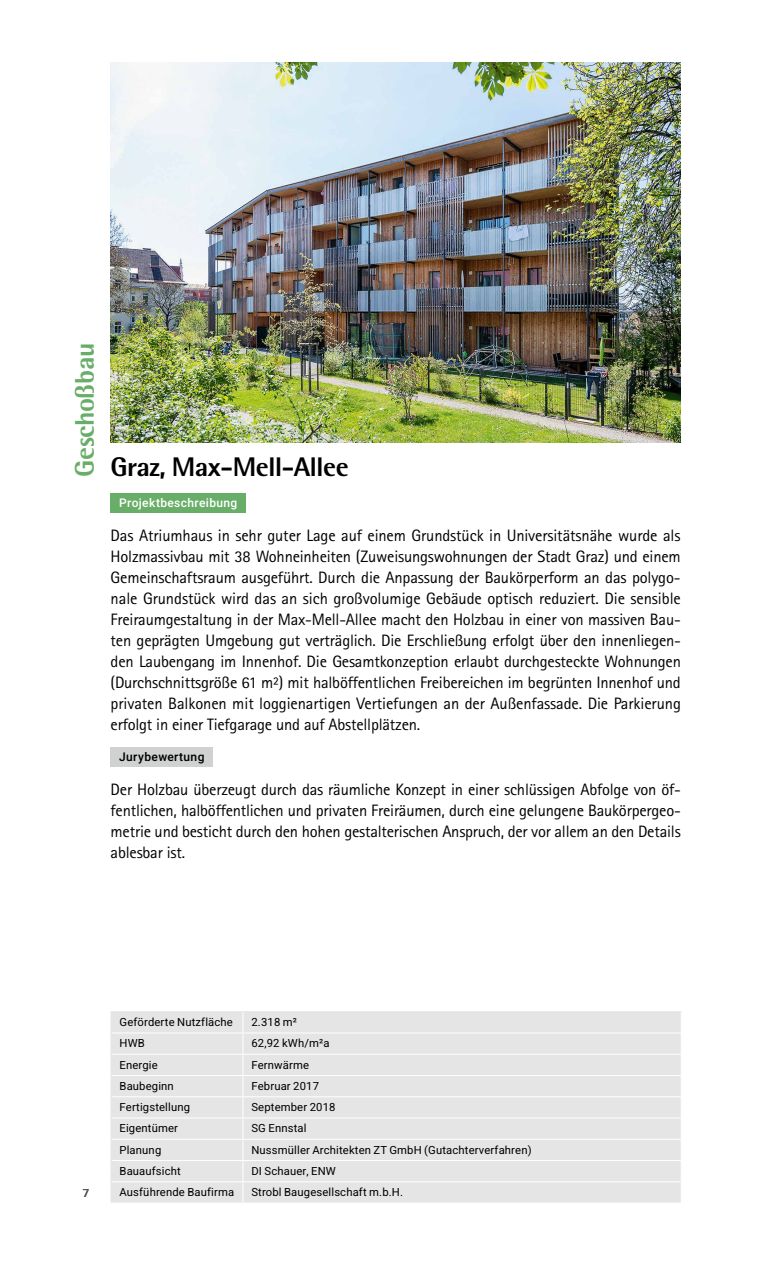
<style>
.page{position:relative;width:766px;height:1263px;background:#fff}
.page>*{position:absolute;margin:0;border:0;box-sizing:border-box;transform-origin:0 0}
.t1{font:800 27px "Rotis Semi Sans";letter-spacing:-.015em;color:#000}
.t2{font:800 27px "Rotis Semi Sans";letter-spacing:-.015em;color:#68ae68}
.t3{font:16.5px/21px "Rotis Sans Serif";letter-spacing:-.015em;color:#000;text-align:justify}
.t4{font:500 12px "Heebo";letter-spacing:.03em;color:#fff}
.t5{font:500 12px "Heebo";letter-spacing:.03em;color:#000}
.t6{font:11.25px "Heebo";letter-spacing:.015em;color:#000}
.t7{font:500 11.25px "Heebo";color:#565655}
</style>
<div class="page">
<img style="left:111px;top:62px;width:569px;height:380px">
<div style="left:111px;top:493px;width:135px;height:20px;background:#68ae68"></div>
<div style="left:111px;top:747px;width:102px;height:20px;background:#d0d1d1"></div>
<div style="left:112px;top:1012px;width:568px;height:191px;background:#e5e5e5"></div>
<hr style="left:111px;top:1032px;width:132px;height:1px;background:#fff">
<hr style="left:243px;top:1032px;width:438px;height:1px;background:#fff">
<hr style="left:111px;top:1054px;width:132px;height:1px;background:#fff">
<hr style="left:243px;top:1054px;width:438px;height:1px;background:#fff">
<hr style="left:111px;top:1075px;width:132px;height:1px;background:#fff">
<hr style="left:243px;top:1075px;width:438px;height:1px;background:#fff">
<hr style="left:111px;top:1096px;width:132px;height:1px;background:#fff">
<hr style="left:243px;top:1096px;width:438px;height:1px;background:#fff">
<hr style="left:111px;top:1118px;width:132px;height:1px;background:#fff">
<hr style="left:243px;top:1118px;width:438px;height:1px;background:#fff">
<hr style="left:111px;top:1139px;width:132px;height:1px;background:#fff">
<hr style="left:243px;top:1139px;width:438px;height:1px;background:#fff">
<hr style="left:111px;top:1160px;width:132px;height:1px;background:#fff">
<hr style="left:243px;top:1160px;width:438px;height:1px;background:#fff">
<hr style="left:111px;top:1181px;width:132px;height:1px;background:#fff">
<hr style="left:243px;top:1181px;width:438px;height:1px;background:#fff">
<svg style="left:242px;top:1012px;width:1px;height:191px"></svg>
<hr style="left:111px;top:1011px;width:132px;height:1px;background:#e5e5e5">
<hr style="left:243px;top:1011px;width:438px;height:1px;background:#e5e5e5">
<svg style="left:111px;top:1012px;width:1px;height:191px"></svg>
<svg style="left:680px;top:1012px;width:1px;height:191px"></svg>
<h1 class="t2" style="left:67px;top:477px;width:136px;rotate:-90deg">Geschoßbau</h1>
<h1 class="t1" style="left:111px;top:450px;width:239px">Graz, Max-Mell-Allee</h1>
<p class="t4" style="left:119px;top:495px;width:120px">Projektbeschreibung</p>
<p class="t3" style="left:111px;top:525px;width:571px">Das Atriumhaus in sehr guter Lage auf einem Grundstück in Universitätsnähe wurde als Holzmassivbau mit 38 Wohneinheiten (Zuweisungswohnungen der Stadt Graz) und einem Gemeinschaftsraum ausgeführt. Durch die Anpassung der Baukörperform an das polygo&shy;nale Grundstück wird das an sich großvolumige Gebäude optisch reduziert. Die sensible Freiraumgestaltung in der Max-Mell-Allee macht den Holzbau in einer von massiven Bau&shy;ten geprägten Umgebung gut verträglich. Die Erschließung erfolgt über den innenliegen&shy;den Laubengang im Innenhof. Die Gesamtkonzeption erlaubt durchgesteckte Wohnungen (Durchschnittsgröße 61 m²) mit halböffentlichen Freibereichen im begrünten Innenhof und privaten Balkonen mit loggienartigen Vertiefungen an der Außenfassade. Die Parkierung erfolgt in einer Tiefgarage und auf Abstellplätzen.</p>
<p class="t5" style="left:119px;top:749px;width:87px">Jurybewertung</p>
<p class="t3" style="left:111px;top:779px;width:571px">Der Holzbau überzeugt durch das räumliche Konzept in einer schlüssigen Abfolge von öf&shy;fentlichen, halböffentlichen und privaten Freiräumen, durch eine gelungene Baukörpergeo&shy;metrie und besticht durch den hohen gestalterischen Anspruch, der vor allem an den Details ablesbar ist.</p>
<p class="t7" style="left:83px;top:1185px;width:8px">7</p>
<p class="t6" style="left:119px;top:1014px;width:115px">Geförderte Nutzfläche</p>
<p class="t6" style="left:251px;top:1014px;width:47px">2.318 m²</p>
<p class="t6" style="left:119px;top:1035px;width:27px">HWB</p>
<p class="t6" style="left:251px;top:1035px;width:80px">62,92 kWh/m²a</p>
<p class="t6" style="left:119px;top:1057px;width:40px">Energie</p>
<p class="t6" style="left:251px;top:1057px;width:59px">Fernwärme</p>
<p class="t6" style="left:119px;top:1078px;width:56px">Baubeginn</p>
<p class="t6" style="left:251px;top:1078px;width:69px">Februar 2017</p>
<p class="t6" style="left:119px;top:1099px;width:72px">Fertigstellung</p>
<p class="t6" style="left:251px;top:1099px;width:85px">September 2018</p>
<p class="t6" style="left:119px;top:1121px;width:60px">Eigentümer</p>
<p class="t6" style="left:251px;top:1121px;width:57px">SG Ennstal</p>
<p class="t6" style="left:119px;top:1142px;width:43px">Planung</p>
<p class="t6" style="left:251px;top:1142px;width:282px">Nussmüller Architekten ZT GmbH (Gutachterverfahren)</p>
<p class="t6" style="left:119px;top:1163px;width:63px">Bauaufsicht</p>
<p class="t6" style="left:251px;top:1163px;width:86px">DI Schauer, ENW</p>
<p class="t6" style="left:119px;top:1184px;width:116px">Ausführende Baufirma</p>
<p class="t6" style="left:251px;top:1184px;width:153px">Strobl Baugesellschaft m.b.H.</p>
</div>
